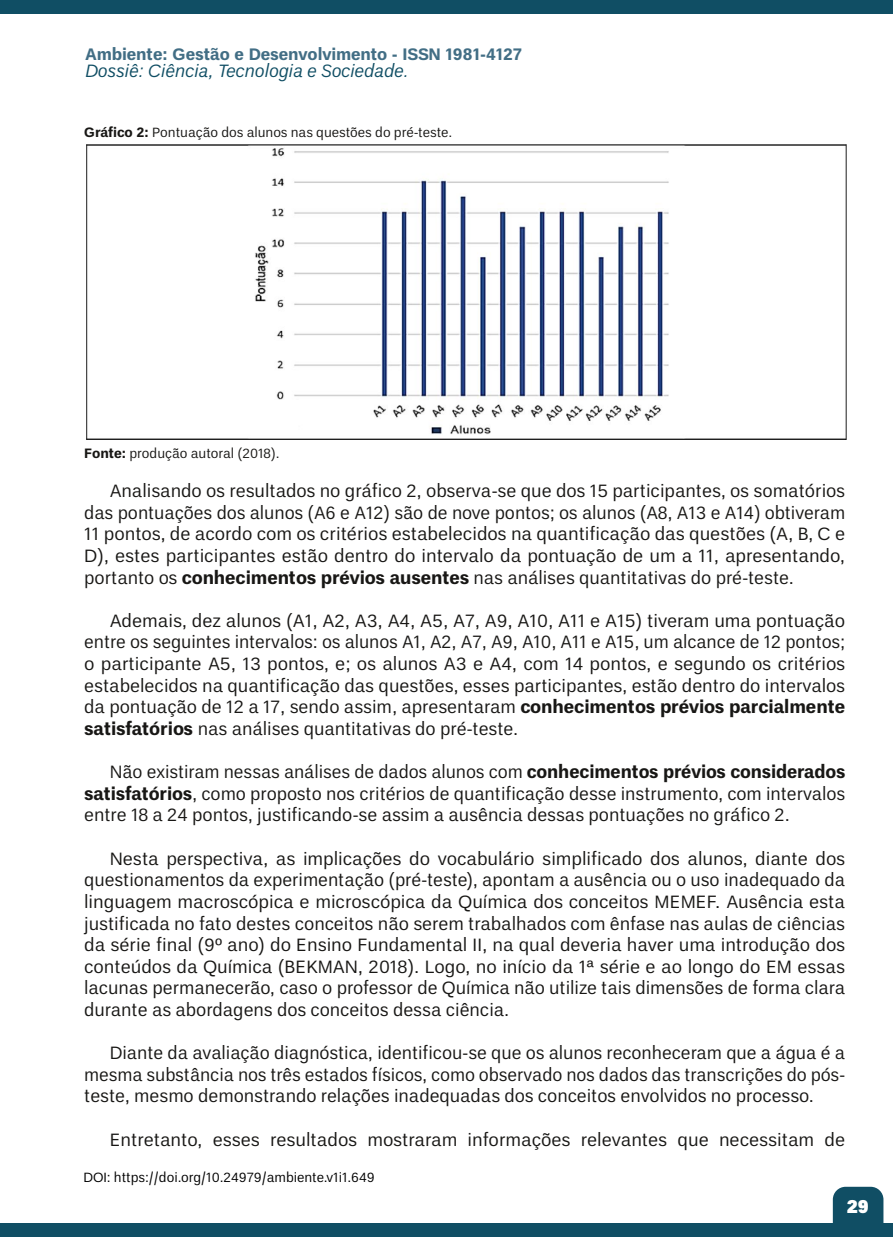
<style>
.page{position:relative;width:893px;height:1237px;background:#fff}
.page>*{position:absolute;margin:0;border:0;box-sizing:border-box;transform-origin:0 0}
.t1{font:18px/21.6px "Un B Pro";letter-spacing:-.005em;color:#181715;text-align:justify}
.t2{font:italic 18px "Un B Pro";color:#104e64}
.t3{font:900 18px "Un B Pro";color:#fff}
.t4{font:700 16.5px "Un B Pro";letter-spacing:-.005em;color:#426e85}
.t5{font:13.5px "Un B Pro";letter-spacing:-.005em;color:#181715}
.t6{font:13.5px "Un B Pro";letter-spacing:-.005em;color:#000}
.s1{font-weight:700}
</style>
<div class="page">
<div style="left:833px;top:1186px;width:50px;height:36px;background:#104e64"></div>
<div style="left:0;top:1222px;width:893px;height:14px;background:#104e64"></div>
<div style="left:0;top:0;width:893px;height:14px;background:#104e64"></div>
<img style="left:86px;top:144px;width:760px;height:295px">
<p class="t4" style="left:85px;top:48px;width:438px">Ambiente: Gestão e Desenvolvimento - ISSN 1981-4127</p>
<p class="t2" style="left:85px;top:64px;width:325px">Dossiê: Ciência, Tecnologia e Sociedade.</p>
<p class="t5" style="left:84px;top:127px;width:370px"><span class="s1">Gráfico 2:</span> Pontuação dos alunos nas questões do pré-teste.</p>
<p class="t5" style="left:84px;top:448px;width:197px"><span class="s1">Fonte:</span> produção autoral (2018).</p>
<p class="t1" style="left:84px;top:481px;width:762px;text-indent:26px">Analisando os resultados no gráfico 2, observa-se que dos 15 participantes, os somatórios das pontuações dos alunos (A6 e A12) são de nove pontos; os alunos (A8, A13 e A14) obtiveram 11 pontos, de acordo com os critérios estabelecidos na quantificação das questões (A, B, C e D), estes participantes estão dentro do intervalo da pontuação de um a 11, apresentando, portanto os <span class="s1">conhecimentos prévios ausentes</span> nas análises quantitativas do pré-teste.</p>
<p class="t1" style="left:84px;top:610px;width:762px;text-indent:26px">Ademais, dez alunos (A1, A2, A3, A4, A5, A7, A9, A10, A11 e A15) tiveram uma pontuação entre os seguintes intervalos: os alunos A1, A2, A7, A9, A10, A11 e A15, um alcance de 12 pontos; o participante A5, 13 pontos, e; os alunos A3 e A4, com 14 pontos, e segundo os critérios estabelecidos na quantificação das questões, esses participantes, estão dentro do intervalos da pontuação de 12 a 17, sendo assim, apresentaram <span class="s1">conhecimentos prévios parcialmente satisfatórios</span> nas análises quantitativas do pré-teste.</p>
<p class="t1" style="left:84px;top:762px;width:762px;text-indent:26px">Não existiram nessas análises de dados alunos com <span class="s1">conhecimentos prévios considerados satisfatórios</span>, como proposto nos critérios de quantificação desse instrumento, com intervalos entre 18 a 24 pontos, justificando-se assim a ausência dessas pontuações no gráfico 2.</p>
<p class="t1" style="left:84px;top:848px;width:763px;text-indent:26px">Nesta perspectiva, as implicações do vocabulário simplificado dos alunos, diante dos questionamentos da experimentação (pré-teste), apontam a ausência ou o uso inadequado da linguagem macroscópica e microscópica da Química dos conceitos MEMEF. Ausência esta justificada no fato destes conceitos não serem trabalhados com ênfase nas aulas de ciências da série final (9º ano) do Ensino Fundamental II, na qual deveria haver uma introdução dos conteúdos da Química (BEKMAN, 2018). Logo, no início da 1ª série e ao longo do EM essas lacunas permanecerão, caso o professor de Química não utilize tais dimensões de forma clara durante as abordagens dos conceitos dessa ciência.</p>
<p class="t1" style="left:84px;top:1042px;width:763px;text-indent:26px">Diante da avaliação diagnóstica, identificou-se que os alunos reconheceram que a água é a mesma substância nos três estados físicos, como observado nos dados das transcrições do pós&shy;teste, mesmo demonstrando relações inadequadas dos conceitos envolvidos no processo.</p>
<p class="t1" style="left:110px;top:1129px;width:737px">Entretanto, esses resultados mostraram informações relevantes que necessitam de</p>
<p class="t6" style="left:84px;top:1171px;width:293px">DOI: https://doi.org/10.24979/ambiente.v1i1.649</p>
<p class="t3" style="left:847px;top:1199px;width:23px">29</p>
</div>
